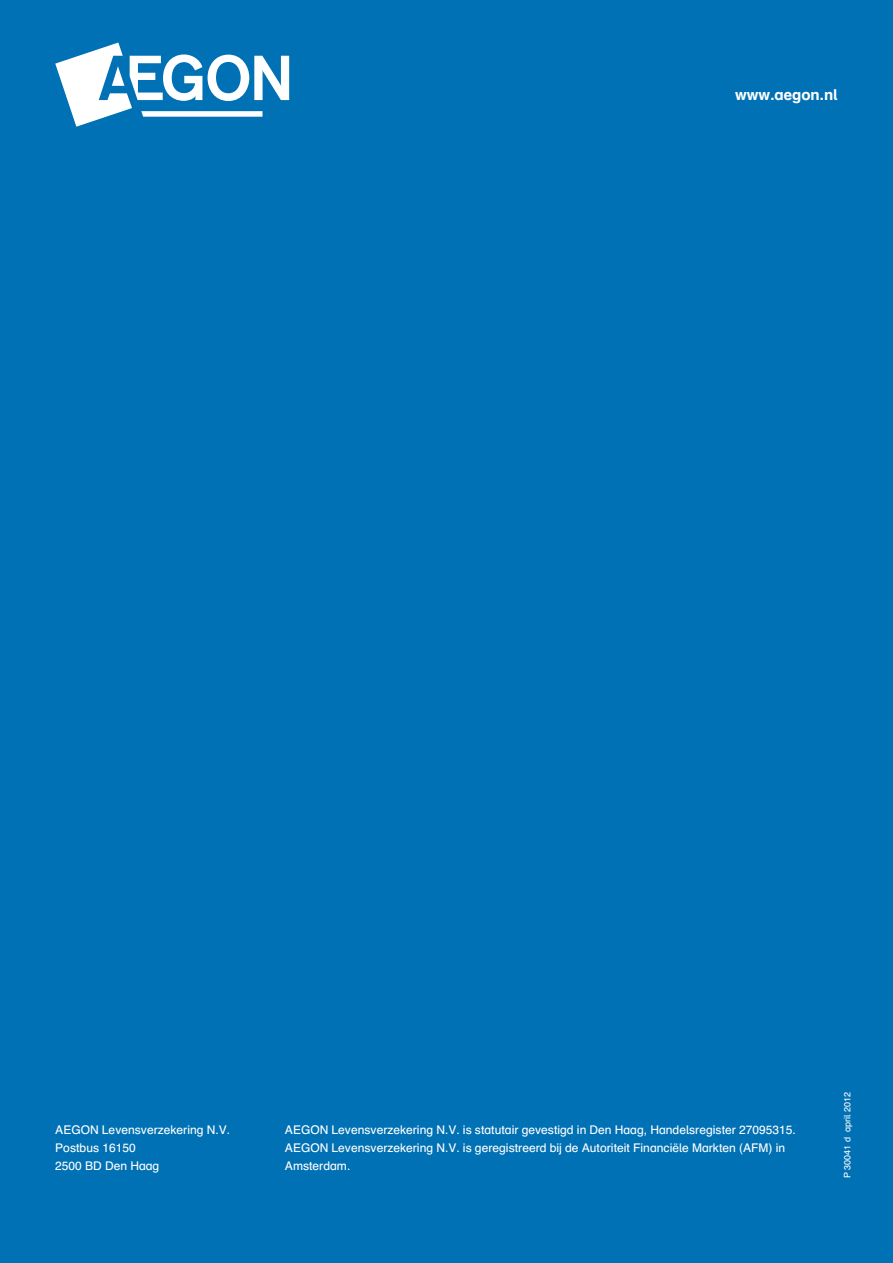
<style>
.page{position:relative;width:893px;height:1263px;background:#0071b5}
.page>*{position:absolute;margin:0;border:0;box-sizing:border-box;transform-origin:0 0}
.t1{font:700 15px "Schulbuch Nord";color:#fff}
.t2{font:12px/18px "Schulbuch Nord";color:#fff}
.t3{font:9px "Schulbuch Nord";color:#fff}
</style>
<div class="page">
<svg style="left:55px;top:43px;width:234px;height:84px"></svg>
<p class="t1" style="left:735px;top:85px;width:104px">www.aegon.nl</p>
<p class="t2" style="left:55px;top:1120px;width:176px">AEGON Levensverzekering N.V.<br>Postbus 16150<br>2500 BD Den Haag</p>
<p class="t2" style="left:285px;top:1120px;width:512px">AEGON Levensverzekering N.V. is statutair gevestigd in Den Haag, Handelsregister 27095315.<br>AEGON Levensverzekering N.V. is geregistreerd bij de Autoriteit Financiële Markten (AFM) in<br>Amsterdam.</p>
<p class="t3" style="left:841px;top:1178px;width:87px;rotate:-90deg">P 30041 d april 2012</p>
</div>
